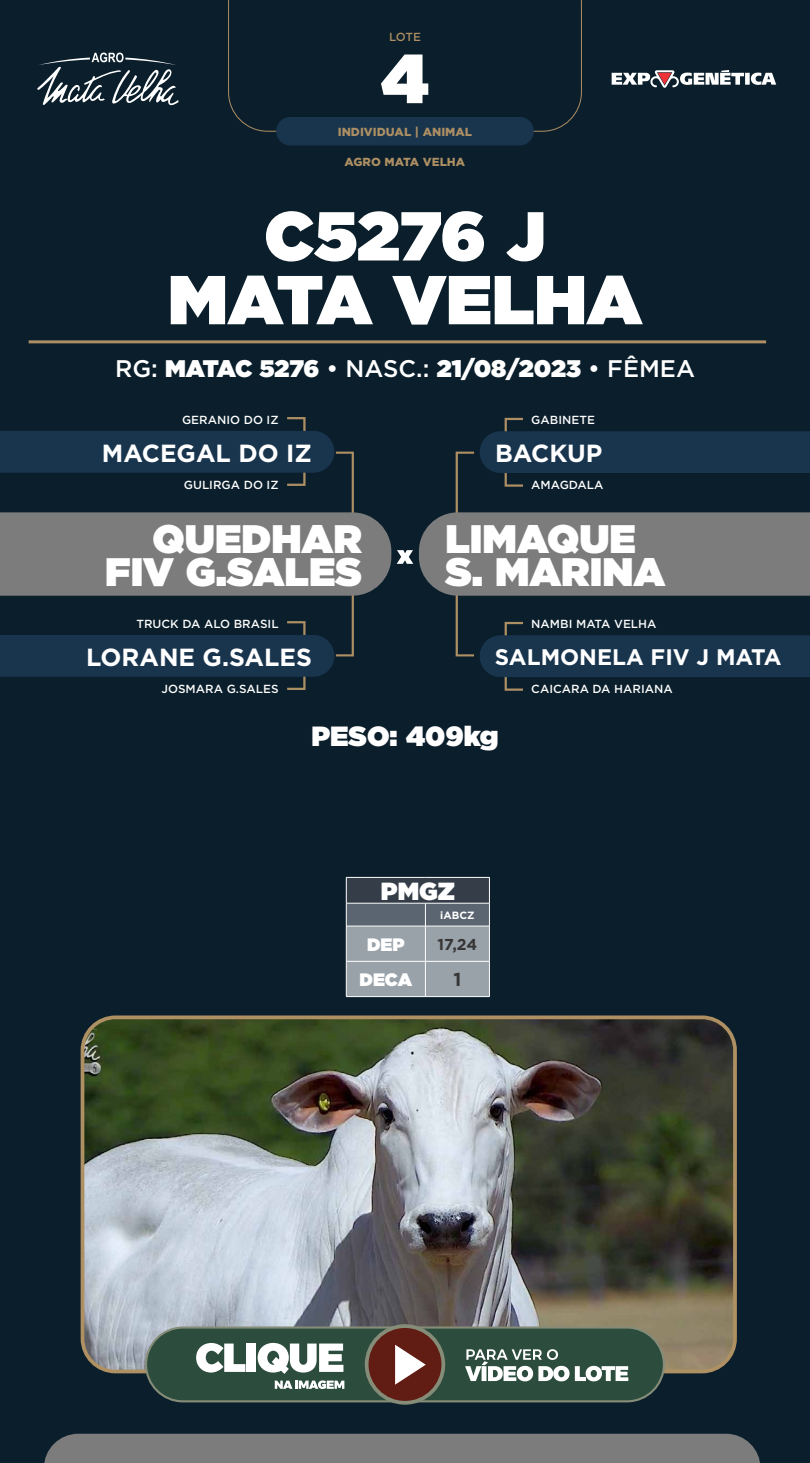
<style>
.page{position:relative;width:810px;height:1463px;background:#fff}
.page>*{position:absolute;margin:0;border:0;box-sizing:border-box;transform-origin:0 0}
.t1{font:900 69px/63.8px "Gotham";color:#fff;text-align:center}
.t2{font:900 39.75px/33px "Gotham";color:#fff;text-align:right}
.t3{font:900 27.75px "Gotham";color:#fff}
.t4{font:700 24.75px "Gotham";color:#fff}
.t5{font:900 24.75px "Gotham";color:#fff}
.t6{font:900 24px "Gotham";letter-spacing:-.005em;color:#fff}
.t7{font:700 22.5px "Gotham";color:#fff}
.t8{font:700 18.75px "Gotham";color:#363636}
.t9{font:900 18px "Gotham";color:#fff}
.t10{font:700 15.75px "Gotham";color:#363636}
.t11{font:500 11.25px "Gotham S Sm";color:#fff}
.t12{font:900 11.25px "Gotham S Sm";color:#ad8f63}
.t13{font:500 11.25px "Gotham S Sm";color:#ad8f63}
.t14{font:700 10.5px "Gotham";color:#fff}
.s1{font-weight:500}
</style>
<div class="page">
<div style="left:0;top:0;width:810px;height:1462px;background:#0a1e2b"></div>
<svg style="left:228px;top:0;width:354px;height:132px"></svg>
<svg style="left:397px;top:550px;width:16px;height:14px"></svg>
<img style="left:82px;top:1020px;width:650px;height:350px">
<div style="left:81px;top:1015px;width:656px;height:358px;border:4px solid #ae9062;border-radius:33px"></div>
<div style="left:146px;top:1327px;width:518px;height:74px;background:#2c4c3e;border-radius:37px"></div>
<div style="left:145px;top:1326px;width:520px;height:76px;border:2px solid #858c78;border-radius:37px"></div>
<div style="left:367px;top:1326px;width:76px;height:76px;background:#611c14;border-radius:50%"></div>
<svg style="left:395px;top:1344px;width:31px;height:40px"></svg>
<div style="left:365px;top:1324px;width:80px;height:80px;border:4px solid #858c78;border-radius:50%"></div>
<svg style="left:196px;top:1343px;width:49px;height:29px"></svg>
<div style="left:247px;top:1343px;width:9px;height:28px;background:#fff"></div>
<svg style="left:258px;top:1342px;width:85px;height:31px"></svg>
<svg style="left:275px;top:1380px;width:69px;height:9px"></svg>
<svg style="left:465px;top:1349px;width:163px;height:32px"></svg>
<svg style="left:419px;top:418px;width:391px;height:273px"></svg>
<div style="left:276px;top:117px;width:258px;height:28px;background:#19354e;border-radius:14px"></div>
<svg style="left:0;top:417px;width:391px;height:273px"></svg>
<hr style="left:346px;top:996px;width:79px;height:1px;background:#fff">
<hr style="left:425px;top:996px;width:65px;height:1px;background:#fff">
<svg style="left:346px;top:878px;width:144px;height:118px;background:#7c858e"></svg>
<hr style="left:346px;top:877px;width:79px;height:1px;background:#fff">
<hr style="left:425px;top:877px;width:65px;height:1px;background:#fff">
<hr style="left:346px;top:903px;width:79px;height:1px;background:#fff">
<hr style="left:425px;top:903px;width:65px;height:1px;background:#fff">
<div style="left:44px;top:1433px;width:716px;height:29px;background:#7c7c7c"></div>
<hr style="left:29px;top:340px;width:737px;height:3px;background:#ad8f63">
<svg style="left:37px;top:53px;width:142px;height:53px"></svg>
<svg style="left:612px;top:70px;width:164px;height:18px"></svg>
<p class="t13" style="left:389px;top:29px;width:33px">LOTE</p>
<h1 class="t1" style="left:381px;top:46px;width:49px">4</h1>
<p class="t12" style="left:338px;top:124px;width:136px">INDIVIDUAL | ANIMAL</p>
<p class="t12" style="left:345px;top:154px;width:122px">AGRO MATA VELHA</p>
<h1 class="t1" style="left:168px;top:203px;width:476px">C5276 J<br>MATA VELHA</h1>
<h3 class="t6" style="left:115px;top:351px;width:581px"><span class="s1">RG:</span> MATAC 5276 <span class="s1">• NASC.:</span> 21/08/2023 <span class="s1">• FÊMEA</span></h3>
<p class="t11" style="left:182px;top:412px;width:98px">GERANIO DO IZ</p>
<p class="t11" style="left:531px;top:412px;width:65px">GABINETE</p>
<h3 class="t4" style="left:102px;top:436px;width:212px">MACEGAL DO IZ</h3>
<h3 class="t4" style="left:495px;top:437px;width:109px">BACKUP</h3>
<p class="t11" style="left:184px;top:477px;width:96px">GULIRGA DO IZ</p>
<p class="t11" style="left:531px;top:477px;width:74px">AMAGDALA</p>
<h2 class="t2" style="left:105px;top:522px;width:258px">QUEDHAR<br>FIV G.SALES</h2>
<h2 class="t2" style="left:445px;top:522px;width:221px;text-align:left">LIMAQUE<br>S. MARINA</h2>
<p class="t11" style="left:136px;top:616px;width:144px">TRUCK DA ALO BRASIL</p>
<h3 class="t4" style="left:86px;top:640px;width:227px">LORANE G.SALES</h3>
<p class="t11" style="left:161px;top:681px;width:119px">JOSMARA G.SALES</p>
<p class="t11" style="left:531px;top:616px;width:127px">NAMBI MATA VELHA</p>
<h3 class="t7" style="left:495px;top:642px;width:288px">SALMONELA FIV J MATA</h3>
<p class="t11" style="left:531px;top:681px;width:143px">CAICARA DA HARIANA</p>
<h3 class="t3" style="left:311px;top:716px;width:189px">PESO: 409kg</h3>
<h3 class="t5" style="left:381px;top:873px;width:75px">PMGZ</h3>
<p class="t14" style="left:440px;top:908px;width:36px">iABCZ</p>
<h3 class="t9" style="left:367px;top:931px;width:39px">DEP</h3>
<h3 class="t10" style="left:438px;top:934px;width:41px">17,24</h3>
<h3 class="t9" style="left:360px;top:967px;width:54px">DECA</h3>
<h3 class="t8" style="left:453px;top:967px;width:9px">1</h3>
</div>
